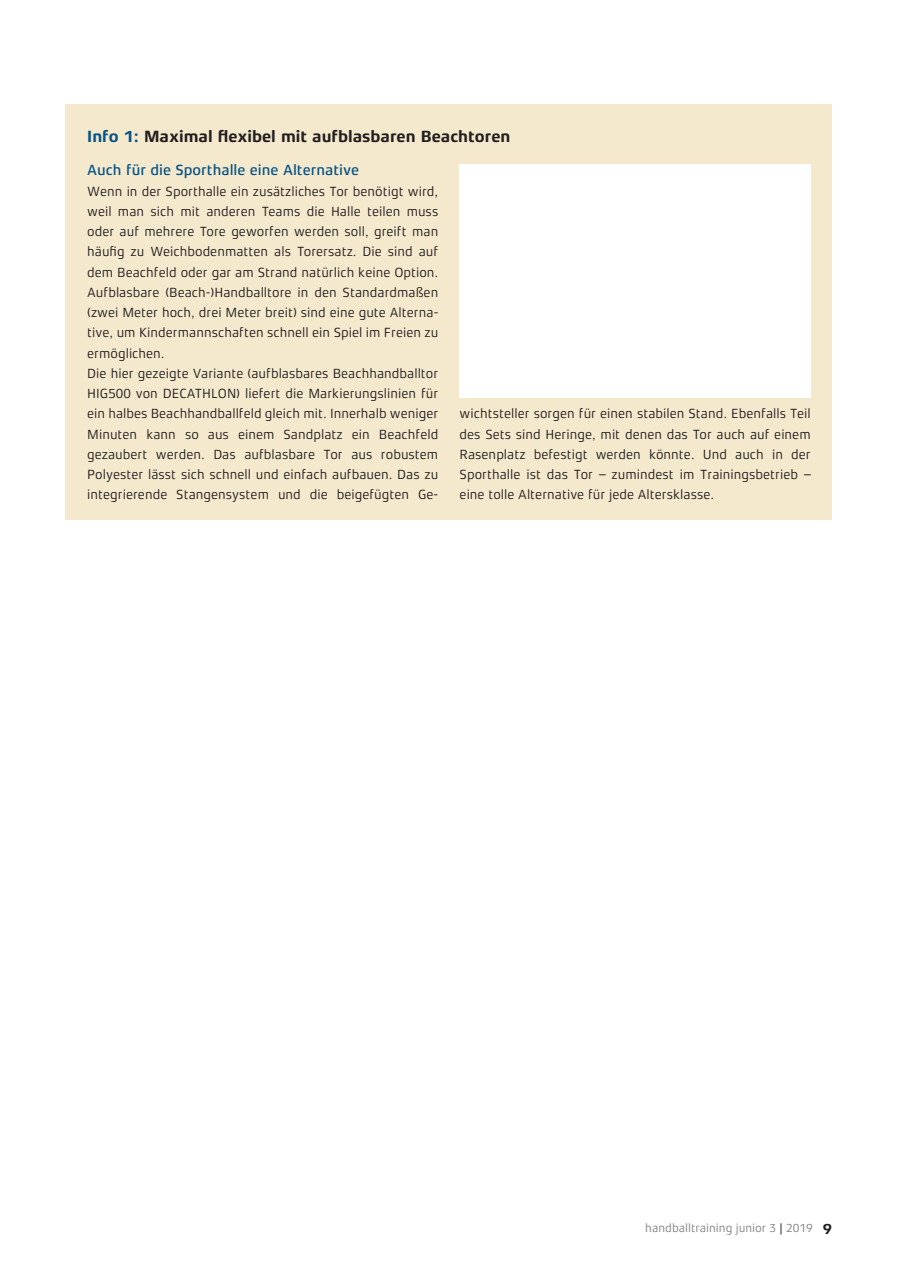
<style>
.page{position:relative;width:898px;height:1268px;background:#fff}
.page>*{position:absolute;margin:0;border:0;box-sizing:border-box;transform-origin:0 0}
.t1{font:700 16.5px "Xenois Sans Pro";color:#231f20}
.t2{font:500 15px "Xenois Sans Pro";color:#085486}
.t3{font:13.5px/20.2px "Xenois Sans Pro";color:#231f20}
.t4{font:12px "Xenois Sans Pro";color:#808285}
.s1{color:#085486}
.s2{color:#231f20}
.s3{font-weight:700;font-size:15px;color:#231f20}
</style>
<div class="page">
<div style="left:66px;top:105px;width:765px;height:414px;background:#f5e9cd"></div>
<div style="left:459px;top:164px;width:351px;height:234px;background:#fff"></div>
<p class="t1" style="left:87px;top:127px;width:424px"><span class="s1">Info 1:</span> Maximal flexibel mit aufblasbaren Beachtoren</p>
<p class="t2" style="left:87px;top:164px;width:273px">Auch für die Sporthalle eine Alternative</p>
<p class="t3" style="left:87px;top:182px;width:352px">Wenn in der Sporthalle ein zusätzliches Tor benötigt wird, weil man sich mit anderen Teams die Halle teilen muss oder auf mehrere Tore geworfen werden soll, greift man häufig zu Weichbodenmatten als Torersatz. Die sind auf dem Beachfeld oder gar am Strand natürlich keine Option.<br>Aufblasbare (Beach-)Handballtore in den Standardmaßen (zwei Meter hoch, drei Meter breit) sind eine gute Alterna&shy;tive, um Kindermannschaften schnell ein Spiel im Freien zu ermöglichen.<br>Die hier gezeigte Variante (aufblasbares Beachhandballtor HIG500 von DECATHLON) liefert die Markierungslinien für ein halbes Beachhandballfeld gleich mit. Innerhalb weniger Minuten kann so aus einem Sandplatz ein Beachfeld gezaubert werden. Das aufblasbare Tor aus robustem Polyester lässt sich schnell und einfach aufbauen. Das zu integrierende Stangensystem und die beigefügten Ge-</p>
<p class="t3" style="left:459px;top:405px;width:352px;text-align:justify">wichtsteller sorgen für einen stabilen Stand. Ebenfalls Teil des Sets sind Heringe, mit denen das Tor auch auf einem Rasenplatz befestigt werden könnte. Und auch in der Sporthalle ist das Tor – zumindest im Trainingsbetrieb – eine tolle Alternative für jede Altersklasse.</p>
<p class="t4" style="left:645px;top:1223px;width:188px">handballtraining junior 3 <span class="s2">|</span> 2019 <span class="s3">9</span></p>
</div>
